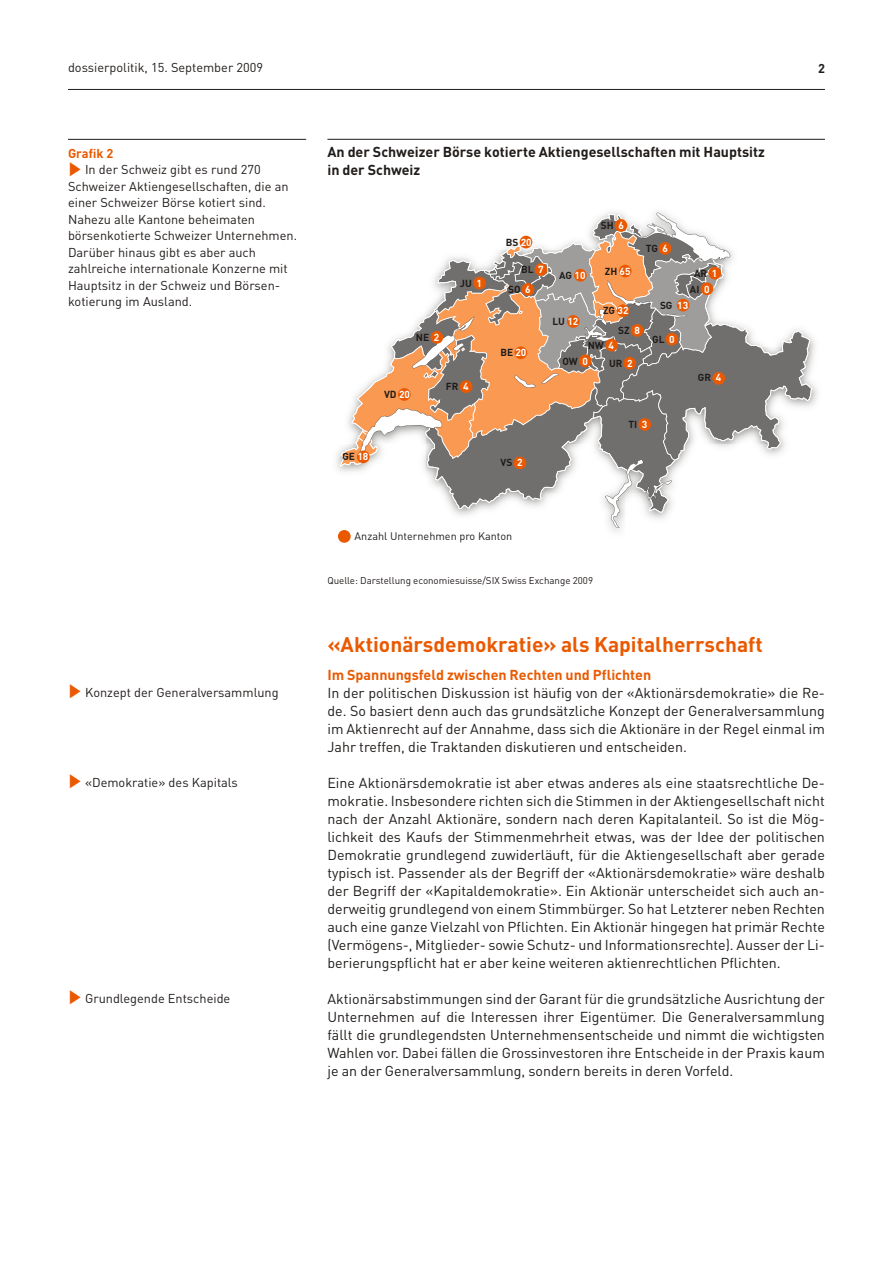
<style>
.page{position:relative;width:893px;height:1263px;background:#fff}
.page>*{position:absolute;margin:0;border:0;box-sizing:border-box;transform-origin:0 0}
.t1{font:700 21px "DIN";color:#ea5900}
.t2{font:14.25px/18px "DIN";color:#201c1a;text-align:justify}
.t3{font:700 14.25px/18px "DIN";color:#201c1a}
.t4{font:700 14.25px "DIN";color:#ea5900}
.t5{font:12.75px/16.5px "DIN";color:#201c1a}
.t6{font:700 12.75px "DIN";color:#ea5900}
.t7{font:700 12.75px "DIN";color:#201c1a}
.t8{font:10.8px "DIN";color:#201c1a}
.t9{font:700 10.05px/15.9px "DIN";color:#201c1a}
.t10{font:9.75px "DIN";color:#201c1a}
.s1{color:#ea5900}
.s2{color:#fff}
</style>
<div class="page">
<hr style="left:327px;top:139px;width:498px;height:1px;background:#201c1a">
<hr style="left:68px;top:139px;width:238px;height:1px;background:#201c1a">
<svg style="left:340px;top:212px;width:473px;height:316px"></svg>
<div style="left:623px;top:357px;width:13px;height:13px;background:#ea5900;border-radius:50%"></div>
<div style="left:430px;top:331px;width:13px;height:13px;background:#ea5900;border-radius:50%"></div>
<div style="left:473px;top:277px;width:13px;height:12px;background:#ea5900;border-radius:50%"></div>
<div style="left:522px;top:283px;width:12px;height:13px;background:#ea5900;border-radius:50%"></div>
<div style="left:520px;top:236px;width:12px;height:12px;background:#ea5900;border-radius:50%"></div>
<div style="left:535px;top:263px;width:12px;height:13px;background:#ea5900;border-radius:50%"></div>
<div style="left:574px;top:269px;width:13px;height:13px;background:#ea5900;border-radius:50%"></div>
<div style="left:567px;top:315px;width:13px;height:13px;background:#ea5900;border-radius:50%"></div>
<div style="left:615px;top:219px;width:12px;height:13px;background:#ea5900;border-radius:50%"></div>
<div style="left:631px;top:324px;width:12px;height:13px;background:#ea5900;border-radius:50%"></div>
<div style="left:619px;top:265px;width:12px;height:12px;background:#ea5900;border-radius:50%"></div>
<div style="left:659px;top:242px;width:12px;height:13px;background:#ea5900;border-radius:50%"></div>
<div style="left:708px;top:267px;width:13px;height:12px;background:#ea5900;border-radius:50%"></div>
<div style="left:701px;top:282px;width:12px;height:13px;background:#ea5900;border-radius:50%"></div>
<div style="left:677px;top:299px;width:12px;height:12px;background:#ea5900;border-radius:50%"></div>
<div style="left:666px;top:333px;width:12px;height:12px;background:#ea5900;border-radius:50%"></div>
<div style="left:605px;top:339px;width:13px;height:12px;background:#ea5900;border-radius:50%"></div>
<div style="left:579px;top:354px;width:13px;height:13px;background:#ea5900;border-radius:50%"></div>
<div style="left:357px;top:450px;width:13px;height:13px;background:#ea5900;border-radius:50%"></div>
<div style="left:398px;top:388px;width:13px;height:13px;background:#ea5900;border-radius:50%"></div>
<div style="left:460px;top:380px;width:12px;height:13px;background:#ea5900;border-radius:50%"></div>
<div style="left:514px;top:457px;width:12px;height:12px;background:#ea5900;border-radius:50%"></div>
<div style="left:638px;top:418px;width:13px;height:13px;background:#ea5900;border-radius:50%"></div>
<div style="left:712px;top:372px;width:13px;height:13px;background:#ea5900;border-radius:50%"></div>
<div style="left:514px;top:346px;width:13px;height:13px;background:#ea5900;border-radius:50%"></div>
<div style="left:617px;top:304px;width:12px;height:13px;background:#ea5900;border-radius:50%"></div>
<div style="left:338px;top:530px;width:13px;height:13px;background:#ea5900;border-radius:50%"></div>
<hr style="left:68px;top:89px;width:757px;height:1px;background:#201c1a">
<p class="t5" style="left:68px;top:59px;width:197px">dossierpolitik, 15. September 2009</p>
<p class="t7" style="left:818px;top:60px;width:8px">2</p>
<p class="t6" style="left:68px;top:145px;width:47px">Grafik 2</p>
<p class="t5" style="left:68px;top:161px;width:231px"><span class="s1">✓</span> In der Schweiz gibt es rund 270<br>Schweizer Aktiengesellschaften, die an einer Schweizer Börse kotiert sind.<br>Nahezu alle Kantone beheimaten börsenkotierte Schweizer Unternehmen.<br>Darüber hinaus gibt es aber auch zahlreiche internationale Konzerne mit Hauptsitz in der Schweiz und Börsen&shy;kotierung im Ausland.</p>
<p class="t5" style="left:68px;top:684px;width:212px"><span class="s1">✓</span> Konzept der Generalversammlung</p>
<p class="t5" style="left:68px;top:774px;width:171px"><span class="s1">✓</span> «Demokratie» des Kapitals</p>
<p class="t5" style="left:68px;top:990px;width:164px"><span class="s1">✓</span> Grundlegende Entscheide</p>
<p class="t3" style="left:327px;top:143px;width:439px">An der Schweizer Börse kotierte Aktiengesellschaften mit Hauptsitz in der Schweiz</p>
<p class="t9" style="left:416px;top:329px;width:25px">NE <span class="s2">2</span></p>
<p class="t9" style="left:460px;top:275px;width:24px">JU <span class="s2">1</span></p>
<p class="t9" style="left:384px;top:386px;width:27px">VD <span class="s2">20</span></p>
<p class="t9" style="left:446px;top:378px;width:24px">FR <span class="s2">4</span></p>
<p class="t9" style="left:342px;top:448px;width:28px">GE <span class="s2">18</span></p>
<p class="t9" style="left:506px;top:234px;width:27px">BS <span class="s2">20</span></p>
<p class="t9" style="left:521px;top:261px;width:24px">BL <span class="s2">7</span></p>
<p class="t9" style="left:508px;top:281px;width:24px">SO <span class="s2">6</span></p>
<p class="t9" style="left:500px;top:344px;width:28px">BE <span class="s2">20</span></p>
<p class="t9" style="left:559px;top:267px;width:28px">AG <span class="s2">10</span></p>
<p class="t9" style="left:601px;top:217px;width:25px">SH <span class="s2">6</span></p>
<p class="t9" style="left:605px;top:263px;width:27px">ZH <span class="s2">65</span></p>
<p class="t9" style="left:603px;top:302px;width:27px">ZG <span class="s2">32</span></p>
<p class="t9" style="left:646px;top:240px;width:24px">TG <span class="s2">6</span></p>
<p class="t9" style="left:694px;top:265px;width:25px">AR <span class="s2">1</span></p>
<p class="t9" style="left:690px;top:280px;width:21px">AI <span class="s2">0</span></p>
<p class="t9" style="left:660px;top:297px;width:30px">SG <span class="s2">13</span></p>
<p class="t9" style="left:553px;top:313px;width:27px">LU <span class="s2">12</span></p>
<p class="t9" style="left:618px;top:322px;width:23px">SZ <span class="s2">8</span></p>
<p class="t9" style="left:609px;top:355px;width:25px">UR <span class="s2">2</span></p>
<p class="t9" style="left:562px;top:337px;width:53px;text-indent:25px">NW <span class="s2">4<br></span>OW <span class="s2">0</span></p>
<p class="t9" style="left:652px;top:331px;width:24px">GL <span class="s2">0</span></p>
<p class="t9" style="left:698px;top:369px;width:25px">GR <span class="s2">4</span></p>
<p class="t9" style="left:501px;top:454px;width:24px">VS <span class="s2">2</span></p>
<p class="t9" style="left:628px;top:416px;width:21px">TI <span class="s2">3</span></p>
<p class="t8" style="left:355px;top:529px;width:159px">Anzahl Unternehmen pro Kanton</p>
<p class="t10" style="left:327px;top:574px;width:267px">Quelle: Darstellung economiesuisse/SIX Swiss Exchange 2009</p>
<h1 class="t1" style="left:327px;top:631px;width:437px">«Aktionärsdemokratie» als Kapitalherrschaft</h1>
<p class="t4" style="left:327px;top:665px;width:325px">Im Spannungsfeld zwischen Rechten und Pflichten</p>
<p class="t2" style="left:327px;top:683px;width:499px">In der politischen Diskussion ist häufig von der «Aktionärsdemokratie» die Re&shy;de. So basiert denn auch das grundsätzliche Konzept der Generalversammlung im Aktienrecht auf der Annahme, dass sich die Aktionäre in der Regel einmal im Jahr treffen, die Traktanden diskutieren und entscheiden.</p>
<p class="t2" style="left:327px;top:773px;width:499px">Eine Aktionärsdemokratie ist aber etwas anderes als eine staatsrechtliche De&shy;mokratie. Insbesondere richten sich die Stimmen in der Aktiengesellschaft nicht nach der Anzahl Aktionäre, sondern nach deren Kapitalanteil. So ist die Mög&shy;lichkeit des Kaufs der Stimmenmehrheit etwas, was der Idee der politischen Demokratie grundlegend zuwiderläuft, für die Aktiengesellschaft aber gerade typisch ist. Passender als der Begriff der «Aktionärsdemokratie» wäre deshalb der Begriff der «Kapitaldemokratie». Ein Aktionär unterscheidet sich auch an&shy;derweitig grundlegend von einem Stimmbürger. So hat Letzterer neben Rechten auch eine ganze Vielzahl von Pflichten. Ein Aktionär hingegen hat primär Rechte (Vermögens-, Mitglieder- sowie Schutz- und Informationsrechte). Ausser der Li&shy;berierungspflicht hat er aber keine weiteren aktienrechtlichen Pflichten.</p>
<p class="t2" style="left:327px;top:989px;width:499px">Aktionärsabstimmungen sind der Garant für die grundsätzliche Ausrichtung der Unternehmen auf die Interessen ihrer Eigentümer. Die Generalversammlung fällt die grundlegendsten Unternehmensentscheide und nimmt die wichtigsten Wahlen vor. Dabei fällen die Grossinvestoren ihre Entscheide in der Praxis kaum je an der Generalversammlung, sondern bereits in deren Vorfeld.</p>
<p class="t8" style="left:414px;top:861px;width:246px">Ohne Sanierungsplan - Stand Botschaft 5. Revision</p>
<p class="t8" style="left:414px;top:913px;width:181px">Sanierungsplan, Schritt 3: 6. Revision</p>
</div>
